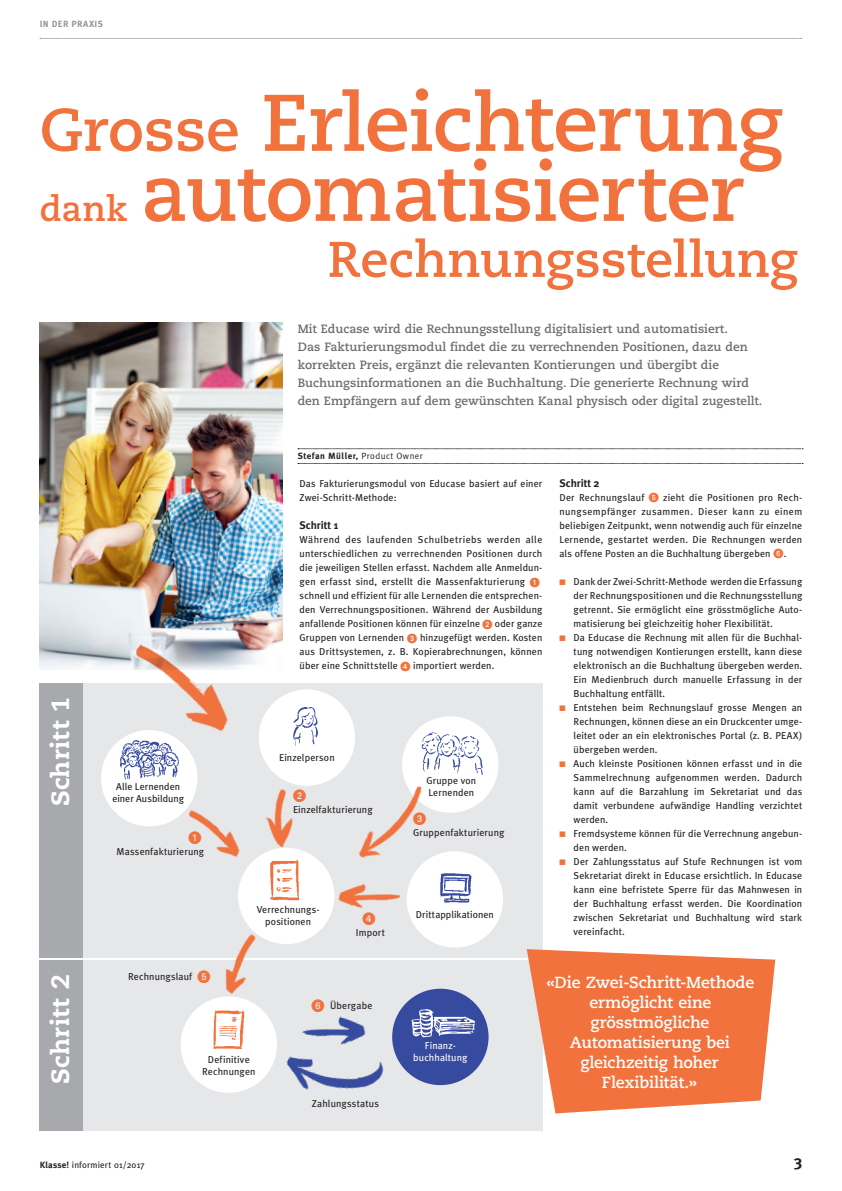
<style>
.page{position:relative;width:842px;height:1191px;background:#fff}
.page>*{position:absolute;margin:0;border:0;box-sizing:border-box;transform-origin:0 0}
.t1{font:700 80px "Caecilia";letter-spacing:-.01em;color:#f1723d}
.t2{font:700 50px "Caecilia";color:#f1723d}
.t3{font:700 35px "Caecilia";color:#f1723d}
.t4{font:800 25px "Caecilia";letter-spacing:.01em;color:#fff}
.t5{font:700 16px/20px "Caecilia";letter-spacing:-.01em;color:#fff;text-align:center}
.t6{font:16px "Meta Plus Bold Caps";color:#231f20}
.t7{font:13px "European Pi One";color:#f1723d}
.t8{font:700 12px/18px "Caecilia";letter-spacing:.005em;color:#6c6d70}
.t9{font:700 11px "Meta Plus";color:#231f20}
.t10{font:10px/14px "Meta Plus";letter-spacing:.01em;color:#231f20;text-align:justify}
.t11{font:10px/12px "Meta Plus";letter-spacing:.01em;color:#fff;text-align:center}
.t12{font:700 9px "Meta Plus";letter-spacing:.05em;color:#231f20}
.t13{font:9px "Meta Plus";letter-spacing:.015em;color:#231f20}
.t14{font:700 9px "Meta Plus";color:#939598}
.s1{font-size:60px}
.s2{font-size:10px;color:#231f20}
.s3{font-family:"Meta Plus Normal";font-weight:400}
.s4{font-family:"European Pi One";color:#f1723d}
.s5{font-family:"European Pi One"}
.s6{color:#f1723d}
.s7{font-family:"European Pi One";font-size:13px;color:#f1723d}
.s8{font-weight:700}
</style>
<div class="page">
<svg style="left:298px;top:448px;width:505px;height:1px"></svg>
<svg style="left:298px;top:463px;width:505px;height:1px"></svg>
<div style="left:40px;top:683px;width:502px;height:274px;background:#e6e7e9"></div>
<div style="left:40px;top:960px;width:502px;height:171px;background:#e6e7e9"></div>
<div style="left:101px;top:730px;width:96px;height:96px;background:#fff;border-radius:50%"></div>
<div style="left:238px;top:847px;width:96px;height:97px;background:#fff;border-radius:50%"></div>
<div style="left:181px;top:996px;width:96px;height:96px;background:#fff;border-radius:50%"></div>
<div style="left:392px;top:988px;width:97px;height:97px;background:#364a9f;border-radius:50%"></div>
<div style="left:402px;top:716px;width:96px;height:96px;background:#fff;border-radius:50%"></div>
<div style="left:407px;top:851px;width:96px;height:96px;background:#fff;border-radius:50%"></div>
<svg style="left:40px;top:38px;width:762px;height:1px"></svg>
<svg style="left:527px;top:949px;width:248px;height:164px;background:#f18558"></svg>
<div style="left:40px;top:683px;width:43px;height:274px;background:#a8a9ad"></div>
<div style="left:40px;top:960px;width:43px;height:171px;background:#a8a9ad"></div>
<img style="left:421px;top:732px;width:62px;height:43px">
<img style="left:120px;top:747px;width:59px;height:33px">
<div style="left:259px;top:689px;width:96px;height:97px;background:#fff;border-radius:50%"></div>
<img style="left:270px;top:859px;width:30px;height:42px">
<img style="left:213px;top:1010px;width:32px;height:39px">
<img style="left:411px;top:1003px;width:65px;height:35px">
<img style="left:440px;top:873px;width:32px;height:30px">
<img style="left:180px;top:802px;width:69px;height:64px">
<img style="left:332px;top:882px;width:69px;height:28px">
<img style="left:302px;top:1016px;width:64px;height:26px">
<img style="left:286px;top:1042px;width:98px;height:48px">
<img style="left:358px;top:782px;width:66px;height:76px">
<img style="left:266px;top:785px;width:48px;height:66px">
<img style="left:216px;top:934px;width:49px;height:66px">
<img style="left:120px;top:669px;width:115px;height:78px">
<img style="left:40px;top:322px;width:243px;height:347px">
<img style="left:293px;top:707px;width:25px;height:39px">
<p class="t14" style="left:40px;top:19px;width:16px">In derPra</p>
<p class="t14" style="left:89px;top:19px;width:16px">xis</p>
<h1 class="t1" style="left:40px;top:76px;width:745px"><span class="s1">Grosse</span> Erleichterung</h1>
<h3 class="t3" style="left:40px;top:188px;width:89px">dank</h3>
<h1 class="t1" style="left:140px;top:146px;width:605px">automatisierter</h1>
<h2 class="t2" style="left:328px;top:230px;width:472px">Rechnungsstellung</h2>
<p class="t8" style="left:298px;top:320px;width:466px">Mit Educase wird die Rechnungsstellung digitalisiert und automatisiert.<br>Das Fakturierungsmodul findet die zu verrechnenden Positionen, dazu den korrekten Preis, ergänzt die relevanten Kontierungen und übergibt die Buchungsinformationen an die Buchhaltung. Die generierte Rechnung wird den Empfängern auf dem gewünschten Kanal physisch oder digital zugestellt.</p>
<h3 class="t4" style="left:45px;top:806px;width:111px;rotate:-90deg">Schritt 1</h3>
<h3 class="t4" style="left:45px;top:1083px;width:111px;rotate:-90deg">Schritt 2</h3>
<p class="t10" style="left:112px;top:781px;width:73px;line-height:12px;text-align:center">Alle Lernenden einer Ausbildung</p>
<h3 class="t7" style="left:189px;top:830px;width:17px">1<span class="s2">]</span></h3>
<p class="t10" style="left:117px;top:844px;width:89px">Massenfakturierung</p>
<p class="t12" style="left:298px;top:450px;width:127px">Stefan M üller, <span class="s3">Product Owner</span></p>
<p class="t10" style="left:300px;top:476px;width:244px">Das Fakturierungsmodul von Educase basiert auf einer<br>Zwei-Schritt-Methode:</p>
<p class="t9" style="left:300px;top:519px;width:40px">Schritt 1</p>
<p class="t10" style="left:300px;top:532px;width:244px">Während des laufenden Schulbetriebs werden alle unterschiedlichen zu verrechnenden Positionen durch die jeweiligen Stellen erfasst. N achdem alle Anmeldun&shy;gen erfasst sind, erstellt die Massenfakturierung <span class="s4">1</span><span class="s5">] </span>schnell und effizient für alle Lernenden die entsprechen&shy;den Verrechnungspositionen. Während der Ausbildung anfallende Positionen können für einzelne <span class="s4">2</span> oder ganze Gruppen von Lernenden <span class="s4">3</span> hinzugefügt werden. Kosten aus Drittsystemen, z. B. Kopierabrechnungen, können über eine Schnittstelle <span class="s4">4</span> importiert werden.</p>
<p class="t10" style="left:279px;top:750px;width:57px">Einzelperson</p>
<h3 class="t7" style="left:293px;top:788px;width:17px">2<span class="s2">]</span></h3>
<p class="t10" style="left:293px;top:802px;width:81px">Einzelfakturierung</p>
<p class="t10" style="left:257px;top:903px;width:63px;line-height:12px;text-align:center">Verrechnungs&shy;positionen</p>
<h3 class="t7" style="left:363px;top:912px;width:17px">4<span class="s2">]</span></h3>
<p class="t10" style="left:356px;top:925px;width:31px">Import</p>
<p class="t10" style="left:426px;top:774px;width:51px;line-height:12px">Gruppe von<br>Lernenden</p>
<h3 class="t7" style="left:413px;top:812px;width:17px">3<span class="s2">]</span></h3>
<p class="t10" style="left:413px;top:826px;width:93px">Gruppenfakturierung</p>
<p class="t10" style="left:416px;top:907px;width:80px">Drittapplikationen</p>
<p class="t9" style="left:559px;top:477px;width:42px">Schritt 2</p>
<p class="t10" style="left:559px;top:490px;width:244px">Der Rechnungslauf <span class="s4">5</span> zieht die Positionen pro Rech&shy;nungsempfänger zusammen. Dieser kann zu einem beliebigen Zeitpunkt, wenn notwendig auch für einzelne Lernende, gestartet werden. Die Rechnungen werden als offene Posten an die Buchhaltung übergeben <span class="s4">6</span>.</p>
<p class="t10" style="left:574px;top:574px;width:230px;text-indent:-14px"><span class="s6">■</span> Dank der Zwei-Schritt-Methode werden die Erfassung der Rechnungspositionen und die Rechnungsstellung getrennt. Sie ermöglicht eine grösstmögliche Auto&shy;matisierung bei gleichzeitig hoher Flexibilität.</p>
<p class="t10" style="left:574px;top:630px;width:230px;text-indent:-14px"><span class="s6">■</span> Da Educase die Rechnung mit allen für die Buchhal&shy;tung notwendigen Kontierungen erstellt, kann diese elektronisch an die Buchhaltung übergeben werden.<br>Ein Medienbruch durch manuelle Erfassung in der Buchhaltung entfällt.</p>
<p class="t10" style="left:574px;top:700px;width:230px;text-indent:-14px"><span class="s6">■</span> Entstehen beim Rechnungslauf grosse Mengen an Rechnungen, können diese an ein Druckcenter umge&shy;leitet oder an ein elektronisches Portal (z. B. PEAX) übergeben werden.</p>
<p class="t10" style="left:574px;top:756px;width:230px;text-indent:-14px"><span class="s6">■</span> Auch kleinste Positionen können erfasst und in die Sammelrechnung aufgenommen werden. Dadurch kann auf die Barzahlung im Sekretariat und das damit verbundene aufwändige Handling verzichtet werden.</p>
<p class="t10" style="left:574px;top:826px;width:230px;text-indent:-14px"><span class="s6">■</span> Fremdsysteme können für die Verrechnung angebun&shy;den werden.</p>
<p class="t10" style="left:574px;top:854px;width:230px;text-indent:-14px"><span class="s6">■</span> Der Zahlungsstatus auf Stufe Rechnungen ist vom Sekretariat direkt in Educase ersichtlich. In Educase kann eine befristete Sperre für das Mahnwesen in der Buchhaltung erfasst werden. Die Koordination zwischen Sekretariat und Buchhaltung wird stark vereinfacht.</p>
<p class="t10" style="left:128px;top:969px;width:86px">Rechnungslauf <span class="s7">5</span><span class="s5">]</span></p>
<p class="t10" style="left:202px;top:1053px;width:55px;line-height:12px;text-align:center">Definitive<br>Rechnungen</p>
<p class="t10" style="left:312px;top:998px;width:62px"><span class="s7">6</span><span class="s5">]</span> Übergabe</p>
<p class="t10" style="left:312px;top:1096px;width:68px">Zahlungsstatus</p>
<p class="t11" style="left:413px;top:1039px;width:56px">Finanz&shy;buchhaltung</p>
<h3 class="t5" style="left:547px;top:973px;width:209px">«Die Zwei-Schritt-Methode ermöglicht eine grösstmögliche<br>Automatisierung bei gleichzeitig hoher<br>Flexibilität.»</h3>
<p class="t13" style="left:40px;top:1159px;width:107px"><span class="s8">Klasse!</span> informiert 01/2017</p>
<h3 class="t6" style="left:794px;top:1154px;width:10px">3</h3>
</div>
